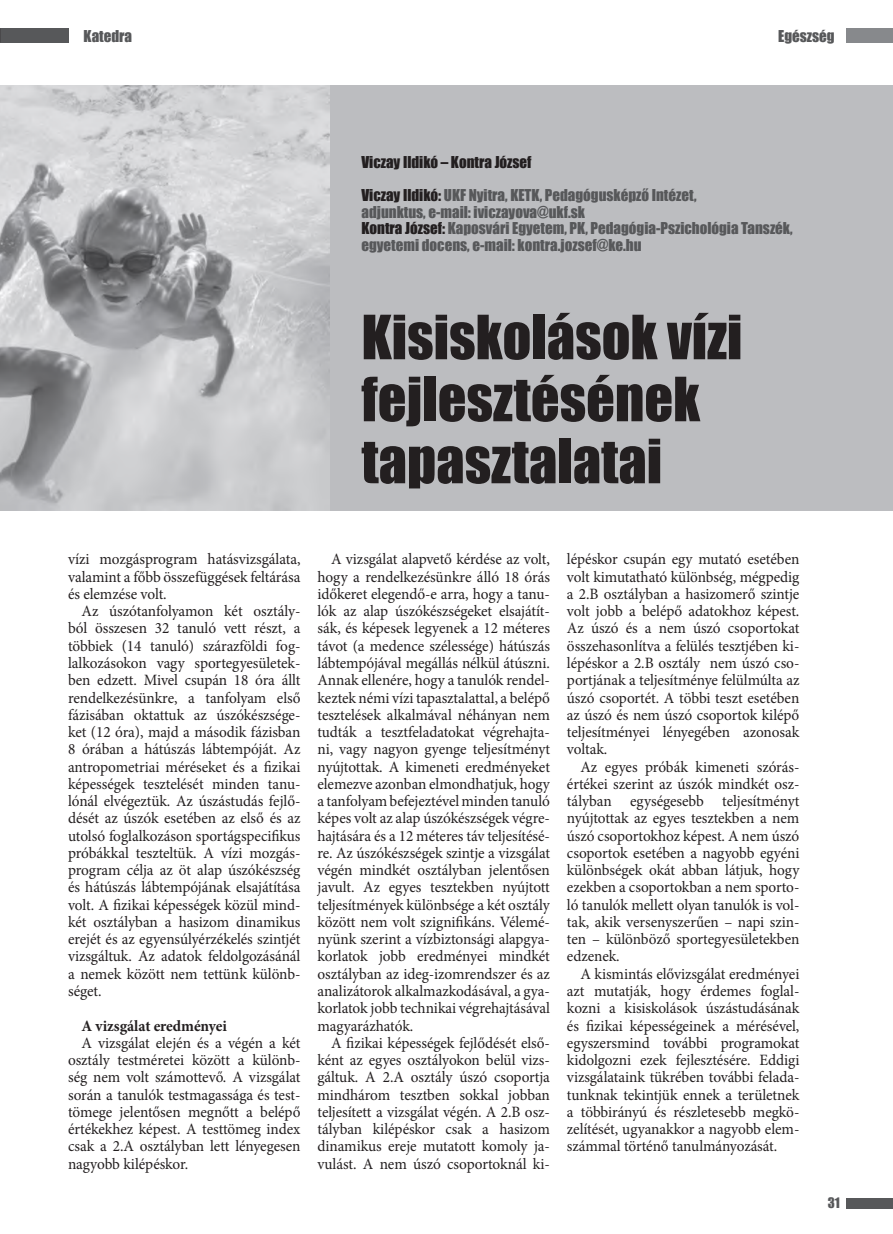
<style>
.page{position:relative;width:893px;height:1234px;background:#fff}
.page>*{position:absolute;margin:0;border:0;box-sizing:border-box;transform-origin:0 0}
.t1{font:56.25px/61.9px "Impact";color:#231f20}
.t2{font:15.75px/17.2px "Minion Pro";letter-spacing:-.005em;color:#231f20;text-align:justify}
.t3{font:700 15.75px "Minion Pro";letter-spacing:-.005em;color:#231f20}
.t4{font:15px/16.5px "Impact";color:#57585a}
.t5{font:15px "Impact";color:#231f20}
.t6{font:13.35px "Impact";color:#57585a}
.s1{color:#231f20}
</style>
<div class="page">
<div style="left:278px;top:85px;width:615px;height:425px;background:#bcbdc0"></div>
<div style="left:847px;top:28px;width:46px;height:15px;background:#87898c"></div>
<div style="left:847px;top:1197px;width:46px;height:11px;background:#57585a"></div>
<div style="left:0;top:28px;width:68px;height:15px;background:#57585a"></div>
<img style="left:0;top:85px;width:330px;height:425px">
<p class="t4" style="left:84px;top:28px;width:50px">Katedra</p>
<p class="t4" style="left:778px;top:28px;width:58px">Egészség</p>
<p class="t5" style="left:361px;top:150px;width:172px">Viczay Ildikó – Kontra József</p>
<p class="t4" style="left:361px;top:186px;width:433px"><span class="s1">Viczay Ildikó:</span> UKF Nyitra, KETK, Pedagógusképző Intézet,<br>adjunktus, e-mail: iviczayova@ukf.sk<br><span class="s1">Kontra József:</span> Kaposvári Egyetem, PK, Pedagógia-Pszichológia Tanszék, egyetemi docens, e-mail: kontra.jozsef@ke.hu</p>
<h1 class="t1" style="left:361px;top:304px;width:382px">Kisiskolások vízi fejlesztésének tapasztalatai</h1>
<p class="t2" style="left:68px;top:550px;width:234px">vízi mozgásprogram hatásvizsgálata, valamint a főbb összefüggések feltárása és elemzése volt.</p>
<p class="t2" style="left:68px;top:602px;width:234px;text-indent:14px">Az úszótanfolyamon két osztály&shy;ból összesen 32 tanuló vett részt, a többiek (14 tanuló) szárazföldi fog&shy;lalkozásokon vagy sportegyesületek&shy;ben edzett. Mivel csupán 18 óra állt rendelkezésünkre, a tanfolyam első fázisában oktattuk az úszókészsége&shy;ket (12 óra), majd a második fázisban 8 órában a hátúszás lábtempóját. Az antropometriai méréseket és a fizikai képességek tesztelését minden tanu&shy;lónál elvégeztük. Az úszástudás fejlő&shy;dését az úszók esetében az első és az utolsó foglalkozáson sportágspecifikus próbákkal teszteltük. A vízi mozgás&shy;program célja az öt alap úszókészség és hátúszás lábtempójának elsajátítása volt. A fizikai képességek közül mind&shy;két osztályban a hasizom dinamikus erejét és az egyensúlyérzékelés szintjét vizsgáltuk. Az adatok feldolgozásánál a nemek között nem tettünk különb&shy;séget.</p>
<p class="t3" style="left:82px;top:1014px;width:147px">A vizsgálat eredményei</p>
<p class="t2" style="left:68px;top:1033px;width:234px;text-indent:14px">A vizsgálat elején és a végén a két osztály testméretei között a különb&shy;ség nem volt számottevő. A vizsgálat során a tanulók testmagassága és test&shy;tömege jelentősen megnőtt a belépő értékekhez képest. A testtömeg index csak a 2.A osztályban lett lényegesen nagyobb kilépéskor.</p>
<p class="t2" style="left:317px;top:550px;width:234px;text-indent:14px">A vizsgálat alapvető kérdése az volt, hogy a rendelkezésünkre álló 18 órás időkeret elegendő-e arra, hogy a tanu&shy;lók az alap úszókészségeket elsajátít&shy;sák, és képesek legyenek a 12 méteres távot (a medence szélessége) hátúszás lábtempójával megállás nélkül átúszni.<br>Annak ellenére, hogy a tanulók rendel&shy;keztek némi vízi tapasztalattal, a belépő tesztelések alkalmával néhányan nem tudták a tesztfeladatokat végrehajta&shy;ni, vagy nagyon gyenge teljesítményt nyújtottak. A kimeneti eredményeket elemezve azonban elmondhatjuk, hogy a tanfolyam befejeztével minden tanuló képes volt az alap úszókészségek végre&shy;hajtására és a 12 méteres táv teljesítésé&shy;re. Az úszókészségek szintje a vizsgálat végén mindkét osztályban jelentősen javult. Az egyes tesztekben nyújtott teljesítmények különbsége a két osztály között nem volt szignifikáns. Vélemé&shy;nyünk szerint a vízbiztonsági alapgya&shy;korlatok jobb eredményei mindkét osztályban az ideg-izomrendszer és az analizátorok alkalmazkodásával, a gya&shy;korlatok jobb technikai végrehajtásával magyarázhatók.</p>
<p class="t2" style="left:317px;top:1033px;width:234px;text-indent:14px">A fizikai képességek fejlődését első&shy;ként az egyes osztályokon belül vizs&shy;gáltuk. A 2.A osztály úszó csoportja mindhárom tesztben sokkal jobban teljesített a vizsgálat végén. A 2.B osz&shy;tályban kilépéskor csak a hasizom dinamikus ereje mutatott komoly ja&shy;vulást. A nem úszó csoportoknál ki-</p>
<p class="t2" style="left:567px;top:550px;width:234px">lépéskor csupán egy mutató esetében volt kimutatható különbség, mégpedig a 2.B osztályban a hasizomerő szintje volt jobb a belépő adatokhoz képest.<br>Az úszó és a nem úszó csoportokat összehasonlítva a felülés tesztjében ki&shy;lépéskor a 2.B osztály nem úszó cso&shy;portjának a teljesítménye felülmúlta az úszó csoportét. A többi teszt esetében az úszó és nem úszó csoportok kilépő teljesítményei lényegében azonosak voltak.</p>
<p class="t2" style="left:567px;top:757px;width:234px;text-indent:14px">Az egyes próbák kimeneti szórás&shy;értékei szerint az úszók mindkét osz&shy;tályban egységesebb teljesítményt nyújtottak az egyes tesztekben a nem úszó csoportokhoz képest. A nem úszó csoportok esetében a nagyobb egyéni különbségek okát abban látjuk, hogy ezekben a csoportokban a nem sporto&shy;ló tanulók mellett olyan tanulók is vol&shy;tak, akik versenyszerűen – napi szin&shy;ten – különböző sportegyesületekben edzenek.</p>
<p class="t2" style="left:567px;top:964px;width:234px;text-indent:14px">A kismintás elővizsgálat eredményei azt mutatják, hogy érdemes foglal&shy;kozni a kisiskolások úszástudásának és fizikai képességeinek a mérésével, egyszersmind további programokat kidolgozni ezek fejlesztésére. Eddigi vizsgálataink tükrében további felada&shy;tunknak tekintjük ennek a területnek a többirányú és részletesebb megkö&shy;zelítését, ugyanakkor a nagyobb elem&shy;számmal történő tanulmányozását.</p>
<p class="t6" style="left:828px;top:1192px;width:14px">31</p>
</div>
